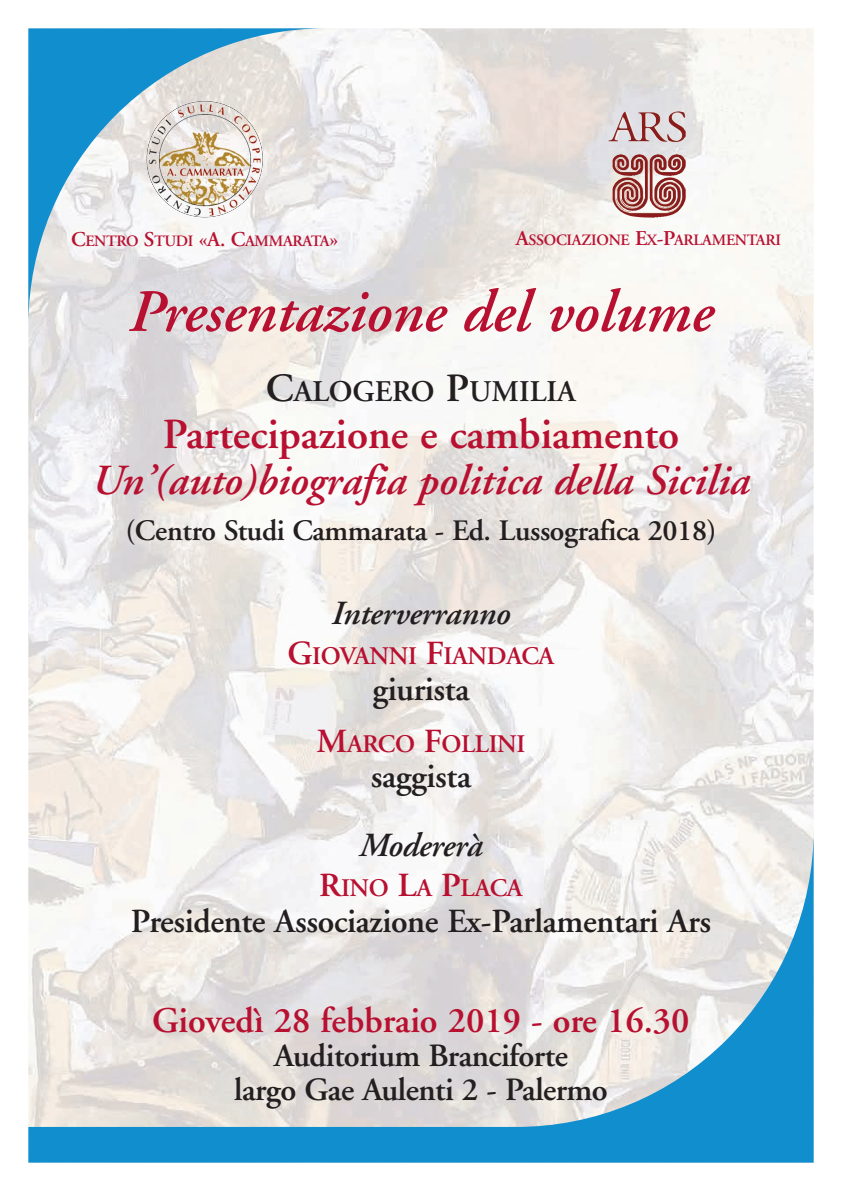
<style>
.page{position:relative;width:842px;height:1191px;background:#fff}
.page>*{position:absolute;margin:0;border:0;box-sizing:border-box;transform-origin:0 0}
.t1{font:italic 600 60px "Adobe Garamond";color:#b81030}
.t2{font:italic 600 42.8px "Adobe Garamond";color:#b81030}
.t3{font:600 42.8px "Adobe Garamond";color:#b81030}
.t4{font:600 36px "Adobe Garamond";color:#b81030}
.t5{font:600 33.7px "Adobe Garamond";letter-spacing:-.01em;color:#231f20}
.t6{font:italic 600 33.7px "Adobe Garamond";letter-spacing:-.01em;color:#231f20}
.t7{font:600 32.4px/34px "Adobe Garamond";letter-spacing:-.015em;color:#231f20;text-align:center}
.t8{font:600 30px "Adobe Garamond";color:#231f20}
.t9{font:600 29.6px "Adobe Garamond";letter-spacing:-.01em;color:#231f20}
.t10{font:600 25.3px "Adobe Garamond";letter-spacing:-.015em;color:#b81030}
.t11{font:600 15.8px "Adobe Garamond";letter-spacing:-.02em;color:#b81030}
.s1{font-size:21px}
.s2{font-size:40px}
.s3{font-size:33.7px}
</style>
<div class="page">
<img style="left:28px;top:28px;width:786px;height:801px">
<svg style="left:28px;top:28px;width:298px;height:298px"></svg>
<svg style="left:28px;top:829px;width:786px;height:333px"></svg>
<img style="left:613px;top:177px;width:69px;height:35px">
<img style="left:147px;top:102px;width:115px;height:115px">
<p class="t11" style="left:71px;top:235px;width:269px"><span class="s1">C</span>ENTRO <span class="s1">S</span>TUDI <span class="s1">«A. C</span>AMMARATA<span class="s1">»</span></p>
<p class="t11" style="left:516px;top:234px;width:267px"><span class="s1">A</span>SSOCIAZIONE <span class="s1">E</span>X<span class="s1">-P</span>ARLAMENTARI</p>
<h1 class="t1" style="left:129px;top:288px;width:586px">Presentazione del volume</h1>
<p class="t8" style="left:266px;top:380px;width:312px"><span class="s2">C</span>ALOGERO <span class="s2">P</span>UMILIA</p>
<p class="t3" style="left:163px;top:417px;width:518px">Partecipazione e cambiamento</p>
<p class="t2" style="left:92px;top:463px;width:660px">Un’(auto)biografia politica della Sicilia</p>
<p class="t9" style="left:126px;top:518px;width:592px">(Centro Studi Cammarata - Ed. Lussografica 2018)</p>
<p class="t6" style="left:332px;top:599px;width:180px">Interverranno</p>
<p class="t10" style="left:287px;top:646px;width:268px"><span class="s3">G</span>IOVANNI <span class="s3">F</span>IANDACA</p>
<p class="t5" style="left:373px;top:675px;width:98px">giurista</p>
<p class="t10" style="left:316px;top:733px;width:211px"><span class="s3">M</span>ARCO <span class="s3">F</span>OLLINI</p>
<p class="t5" style="left:371px;top:763px;width:102px">saggista</p>
<p class="t6" style="left:359px;top:831px;width:125px">Modererà</p>
<p class="t10" style="left:319px;top:878px;width:205px"><span class="s3">R</span>INO <span class="s3">L</span>A <span class="s3">P</span>LACA</p>
<p class="t5" style="left:131px;top:907px;width:582px">Presidente Associazione Ex-Parlamentari Ars</p>
<p class="t4" style="left:152px;top:1006px;width:539px">Giovedì 28 febbraio 2019 - ore 16.30</p>
<p class="t7" style="left:234px;top:1042px;width:375px">Auditorium Branciforte<br>largo Gae Aulenti 2 - Palermo</p>
</div>
